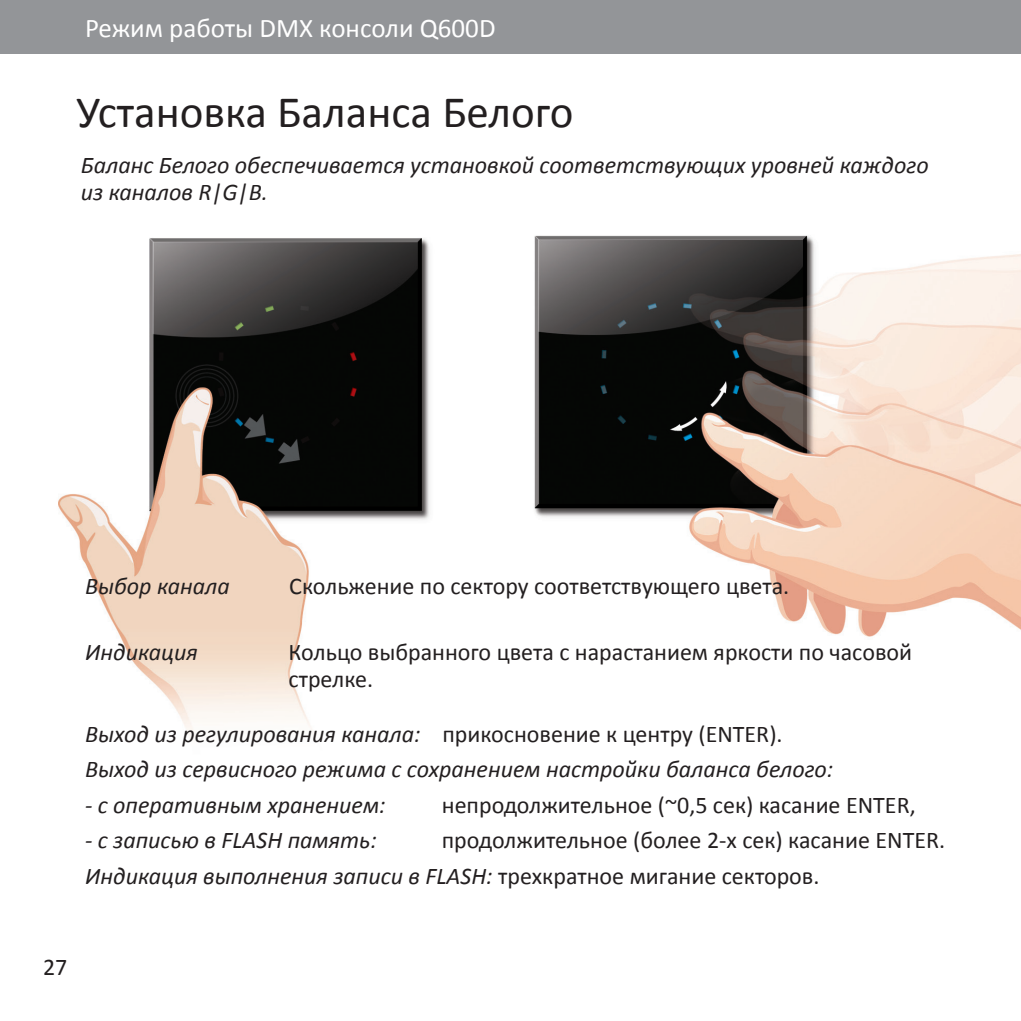
<style>
.page{position:relative;width:1021px;height:1021px;background:#fff}
.page>*{position:absolute;margin:0;border:0;box-sizing:border-box;transform-origin:0 0}
.t1{font:45px "Calibri";color:#231f20}
.t2{font:27px "Calibri";color:#fff}
.t3{font:italic 24px/27px "Calibri";color:#231f20}
.t4{font:24px/27px "Calibri";color:#231f20}
.s1{font-style:italic}
.s2{font-style:normal}
</style>
<div class="page">
<img style="left:58px;top:238px;width:372px;height:494px">
<img style="left:508px;top:53px;width:512px;height:584px">
<div style="left:0;top:0;width:1020px;height:53px;background:#939598"></div>
<p class="t2" style="left:85px;top:11px;width:412px">Режим работы DMX консоли Q600D</p>
<p class="t1" style="left:77px;top:84px;width:498px">Установка Баланса Белого</p>
<p class="t3" style="left:81px;top:151px;width:849px">Баланс Белого обеспечивается установкой соответствующих уровней каждого из каналов R|G|B.</p>
<p class="t3" style="left:85px;top:572px;width:146px">Выбор канала</p>
<p class="t3" style="left:85px;top:637px;width:114px">Индикация</p>
<p class="t4" style="left:289px;top:573px;width:501px">Скольжение по сектору соответствующего цвета.</p>
<p class="t4" style="left:288px;top:638px;width:625px">Кольцо выбранного цвета с нарастанием яркости по часовой стрелке.</p>
<p class="t4" style="left:85px;top:720px;width:699px"><span class="s1">Выход из регулирования канала:</span> прикосновение к центру (ENTER).</p>
<p class="t3" style="left:85px;top:755px;width:749px">Выход из сервисного режима с сохранением настройки баланса белого:</p>
<p class="t3" style="left:85px;top:790px;width:302px">- с оперативным хранением:</p>
<p class="t4" style="left:442px;top:791px;width:475px">непродолжительное (~0,5 сек) касание ENTER,</p>
<p class="t3" style="left:85px;top:826px;width:293px">- с записью в FLASH память:</p>
<p class="t4" style="left:442px;top:826px;width:505px">продолжительное (более 2-х сек) касание ENTER.</p>
<p class="t3" style="left:85px;top:861px;width:736px">Индикация выполнения записи в FLASH: <span class="s2">трехкратное мигание секторов.</span></p>
<p class="t4" style="left:43px;top:953px;width:26px">27</p>
</div>
